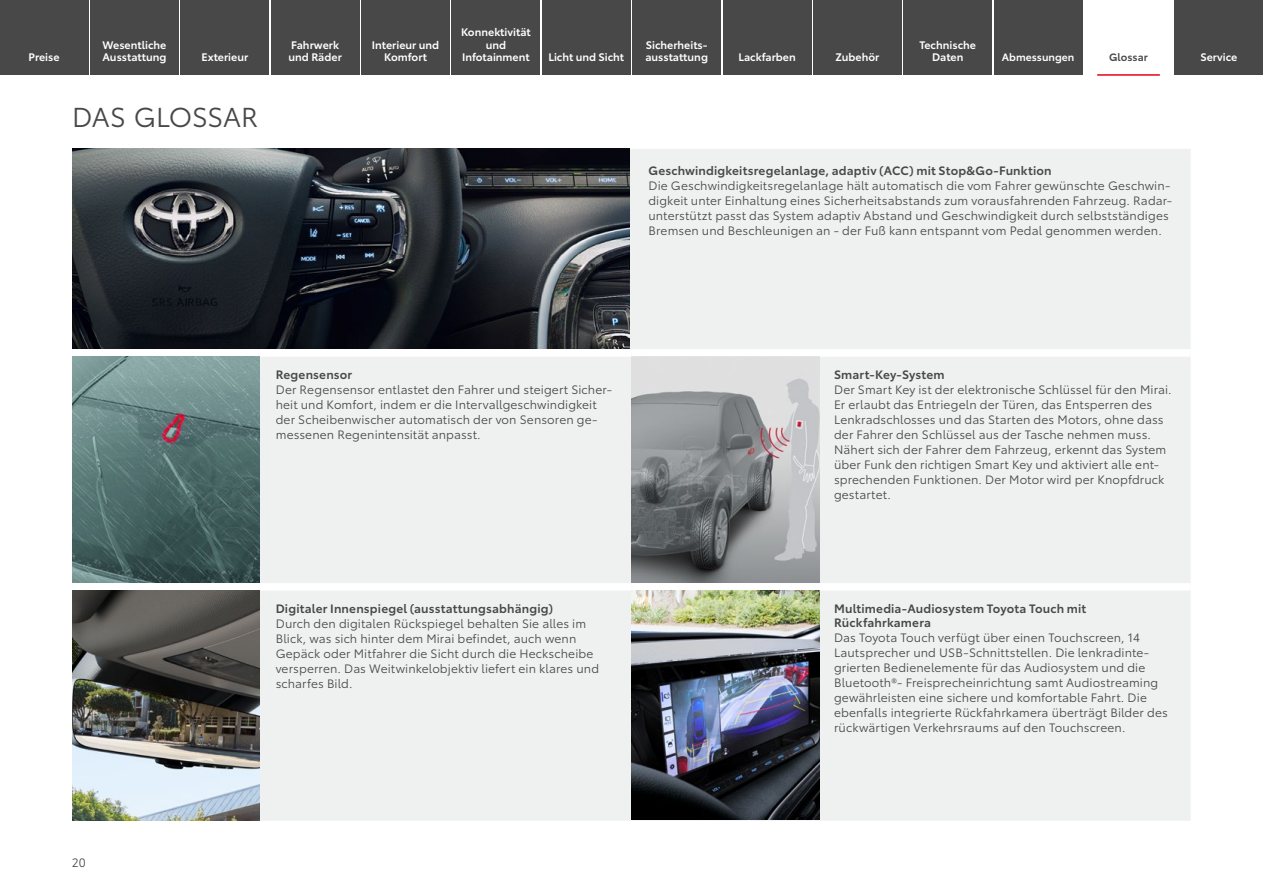
<style>
.page{position:relative;width:1263px;height:893px;background:#fff}
.page>*{position:absolute;margin:0;border:0;box-sizing:border-box;transform-origin:0 0}
._1_Headline{font:27px "Toyota Type";letter-spacing:-.01em;color:#474847}
._1_Glossar_Copy{font:12px/15px "Toyota Type";letter-spacing:.01em;color:#474847}
._1_Glossar_Head{font:600 12px/14.2px "Toyota Type";letter-spacing:.015em;color:#474847}
._1_Verlinkung{font:600 10.8px/12.9px "Toyota Type";color:#fff}
._1_Verlinkung-2{font:600 10.5px "Toyota Type";color:#fff}
._1_Verlinkung_aktuell{font:600 10.5px "Toyota Type";color:#474847}
</style>
<div class="page">
<div style="left:72px;top:149px;width:1119px;height:672px;background:#eff0f0"></div>
<div style="left:72px;top:349px;width:187px;height:8px;background:#fff"></div>
<div style="left:259px;top:349px;width:372px;height:8px;background:#fff"></div>
<div style="left:631px;top:349px;width:186px;height:8px;background:#fff"></div>
<div style="left:817px;top:349px;width:374px;height:8px;background:#fff"></div>
<div style="left:72px;top:583px;width:187px;height:8px;background:#fff"></div>
<div style="left:259px;top:583px;width:372px;height:8px;background:#fff"></div>
<div style="left:631px;top:583px;width:186px;height:8px;background:#fff"></div>
<div style="left:817px;top:583px;width:374px;height:8px;background:#fff"></div>
<img style="left:72px;top:149px;width:558px;height:200px">
<img style="left:72px;top:357px;width:188px;height:225px">
<img style="left:631px;top:357px;width:188px;height:225px">
<img style="left:72px;top:591px;width:188px;height:229px">
<img style="left:631px;top:591px;width:188px;height:228px">
<div style="left:0;top:0;width:88px;height:75px;background:#474847"></div>
<div style="left:90px;top:0;width:89px;height:75px;background:#474847"></div>
<div style="left:181px;top:0;width:88px;height:75px;background:#474847"></div>
<div style="left:271px;top:0;width:88px;height:75px;background:#474847"></div>
<div style="left:361px;top:0;width:89px;height:75px;background:#474847"></div>
<div style="left:452px;top:0;width:88px;height:75px;background:#474847"></div>
<div style="left:542px;top:0;width:88px;height:75px;background:#474847"></div>
<div style="left:633px;top:0;width:88px;height:75px;background:#474847"></div>
<div style="left:723px;top:0;width:88px;height:75px;background:#474847"></div>
<div style="left:813px;top:0;width:88px;height:75px;background:#474847"></div>
<div style="left:904px;top:0;width:88px;height:75px;background:#474847"></div>
<div style="left:994px;top:0;width:88px;height:75px;background:#474847"></div>
<hr style="left:1097px;top:74px;width:63px;height:2px;background:#e7001d">
<div style="left:1175px;top:0;width:88px;height:75px;background:#474847"></div>
<p class="_1_Verlinkung" style="left:29px;top:50px;width:32px">Preise</p>
<p class="_1_Verlinkung" style="left:102px;top:37px;width:65px">Wesentliche<br>Ausstattung</p>
<p class="_1_Verlinkung" style="left:201px;top:50px;width:48px">Exterieur</p>
<p class="_1_Headline" style="left:72px;top:97px;width:187px">DAS GLOSSAR</p>
<p class="_1_Verlinkung" style="left:288px;top:37px;width:55px">Fahrwerk und Räder</p>
<p class="_1_Verlinkung" style="left:372px;top:37px;width:69px;text-align:center">Interieur und<br>Komfort</p>
<p class="_1_Verlinkung" style="left:461px;top:24px;width:71px;text-align:center">Konnektivität und<br>Infotainment</p>
<p class="_1_Verlinkung" style="left:548px;top:50px;width:77px">Licht und Sicht</p>
<p class="_1_Verlinkung" style="left:645px;top:37px;width:64px">Sicherheits&shy;ausstattung</p>
<p class="_1_Verlinkung" style="left:738px;top:50px;width:59px">Lackfarben</p>
<p class="_1_Verlinkung" style="left:835px;top:50px;width:46px">Zubehör</p>
<p class="_1_Verlinkung" style="left:919px;top:37px;width:58px;text-align:center">Technische<br>Daten</p>
<p class="_1_Verlinkung-2" style="left:1002px;top:50px;width:74px">Abmessungen</p>
<p class="_1_Verlinkung_aktuell" style="left:1109px;top:50px;width:40px">Glossar</p>
<p class="_1_Verlinkung" style="left:1200px;top:50px;width:38px">Service</p>
<p class="_1_Glossar_Head" style="left:648px;top:162px;width:405px">Geschwindigkeitsregelanlage, adaptiv (ACC) mit Stop&amp;Go-Funktion</p>
<p class="_1_Glossar_Copy" style="left:648px;top:177px;width:525px">Die Geschwindigkeitsregelanlage hält automatisch die vom Fahrer gewünschte Geschwin&shy;digkeit unter Einhaltung eines Sicherheitsabstands zum vorausfahrenden Fahrzeug. Radar&shy;unterstützt passt das System adaptiv Abstand und Geschwindigkeit durch selbstständiges Bremsen und Beschleunigen an - der Fuß kann entspannt vom Pedal genommen werden.</p>
<p class="_1_Glossar_Copy" style="left:72px;top:855px;width:15px">20</p>
<p class="_1_Glossar_Head" style="left:276px;top:366px;width:78px">Regensensor</p>
<p class="_1_Glossar_Copy" style="left:276px;top:381px;width:338px">Der Regensensor entlastet den Fahrer und steigert Sicher&shy;heit und Komfort, indem er die Intervallgeschwindigkeit der Scheibenwischer automatisch der von Sensoren ge&shy;messenen Regenintensität anpasst.</p>
<p class="_1_Glossar_Head" style="left:276px;top:600px;width:279px">Digitaler Innenspiegel (ausstattungsabhängig)</p>
<p class="_1_Glossar_Copy" style="left:276px;top:615px;width:325px">Durch den digitalen Rückspiegel behalten Sie alles im Blick, was sich hinter dem Mirai befindet, auch wenn Gepäck oder Mitfahrer die Sicht durch die Heckscheibe versperren. Das Weitwinkelobjektiv liefert ein klares und scharfes Bild.</p>
<p class="_1_Glossar_Head" style="left:834px;top:366px;width:112px">Smart-Key-System</p>
<p class="_1_Glossar_Copy" style="left:834px;top:381px;width:339px">Der Smart Key ist der elektronische Schlüssel für den Mirai.<br>Er erlaubt das Entriegeln der Türen, das Entsperren des Lenkradschlosses und das Starten des Motors, ohne dass der Fahrer den Schlüssel aus der Tasche nehmen muss.<br>Nähert sich der Fahrer dem Fahrzeug, erkennt das System über Funk den richtigen Smart Key und aktiviert alle ent&shy;sprechenden Funktionen. Der Motor wird per Knopfdruck gestartet.</p>
<p class="_1_Glossar_Head" style="left:834px;top:600px;width:254px">Multimedia-Audiosystem Toyota Touch mit<br>Rückfahrkamera</p>
<p class="_1_Glossar_Copy" style="left:834px;top:629px;width:335px">Das Toyota Touch verfügt über einen Touchscreen, 14<br>Lautsprecher und USB-Schnittstellen. Die lenkradinte&shy;grierten Bedienelemente für das Audiosystem und die Bluetooth®- Freisprecheinrichtung samt Audiostreaming gewährleisten eine sichere und komfortable Fahrt. Die ebenfalls integrierte Rückfahrkamera überträgt Bilder des rückwärtigen Verkehrsraums auf den Touchscreen.</p>
</div>
